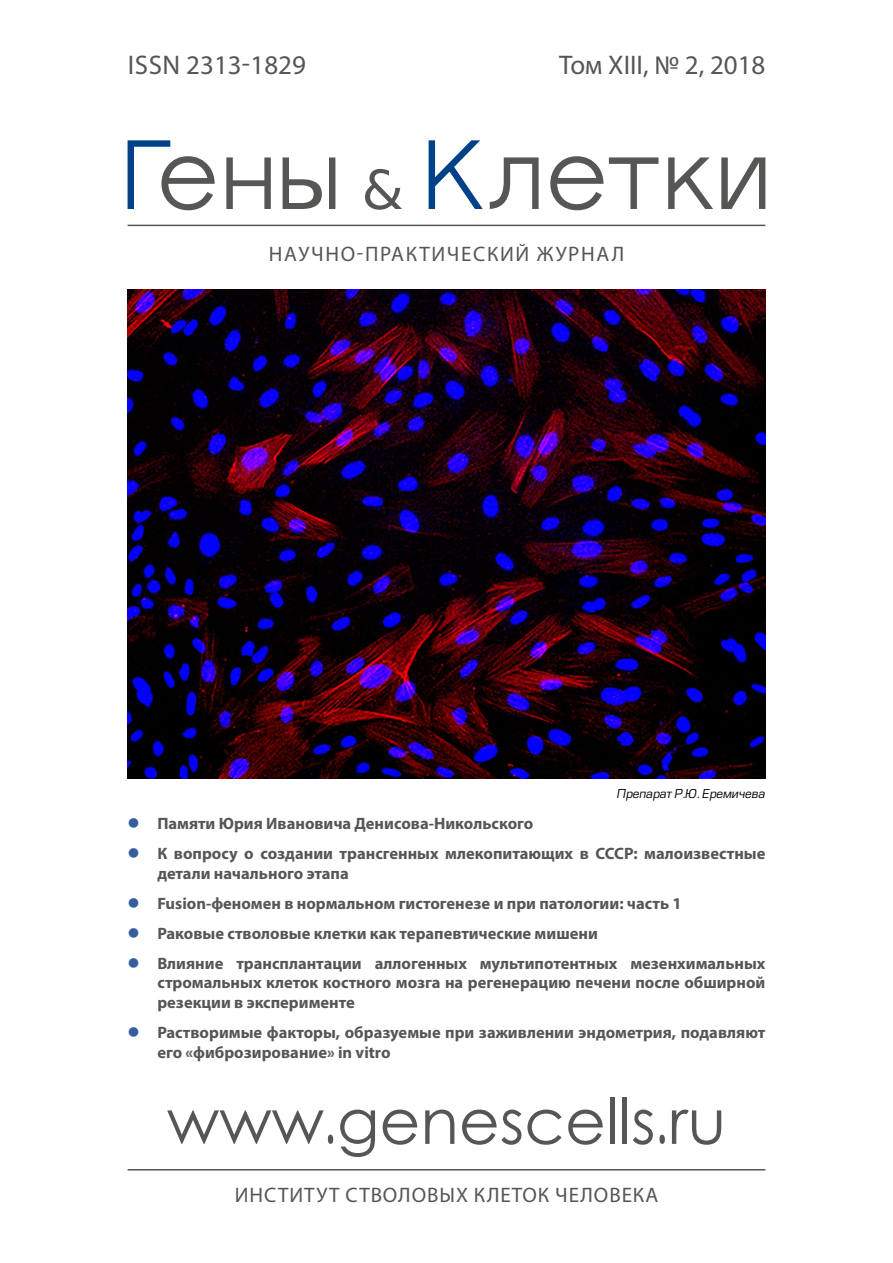
<style>
.page{position:relative;width:893px;height:1263px;background:#fff}
.page>*{position:absolute;margin:0;border:0;box-sizing:border-box;transform-origin:0 0}
.t1{font:63px "Levenim";color:#565655}
.t2{font:27px "Myriad Pro";color:#565655}
.t3{font:21px "Myriad Pro";letter-spacing:.08em;color:#565655}
.t4{font:700 16.5px/30.2px "Myriad Pro";color:#565655}
.t5{font:italic 12px "Europe C";color:#000}
</style>
<div class="page">
<hr style="left:128px;top:225px;width:637px;height:1px;background:#565655">
<hr style="left:128px;top:1169px;width:637px;height:1px;background:#565655">
<svg style="left:128px;top:140px;width:207px;height:70px"></svg>
<svg style="left:490px;top:156px;width:275px;height:54px"></svg>
<svg style="left:429px;top:140px;width:54px;height:69px"></svg>
<svg style="left:365px;top:169px;width:37px;height:41px"></svg>
<img style="left:128px;top:289px;width:637px;height:489px">
<h2 class="t2" style="left:128px;top:48px;width:180px">ISSN 2313-1829</h2>
<h2 class="t2" style="left:559px;top:48px;width:208px">Том XIII, № 2, 2018</h2>
<p class="t3" style="left:269px;top:241px;width:357px">НАУЧНО-ПРАКТИЧЕСКИЙ ЖУРНАЛ</p>
<p class="t5" style="left:617px;top:786px;width:150px">Препарат Р.Ю. Еремичева</p>
<p class="t4" style="left:157px;top:808px;width:610px">Памяти Юрия Ивановича Денисова-Никольского<br>К вопросу о создании трансгенных млекопитающих в СССР: малоизвестные</p>
<p class="t4" style="left:157px;top:857px;width:610px">детали начального этапа<br>Fusion-феномен в нормальном гистогенезе и при патологии: часть 1<br>Раковые стволовые клетки как терапевтические мишени<br>Влияние трансплантации аллогенных мультипотентных мезенхимальных</p>
<p class="t4" style="left:157px;top:972px;width:610px;line-height:19.5px">стромальных клеток костного мозга на регенерацию печени после обширной резекции в эксперименте</p>
<p class="t4" style="left:157px;top:1022px;width:610px;line-height:19.5px">Растворимые факторы, образуемые при заживлении эндометрия, подавляют его «фиброзирование» in vitro</p>
<h1 class="t1" style="left:167px;top:1084px;width:561px">www.genescells.ru</h1>
<p class="t3" style="left:235px;top:1182px;width:29px">Институт</p>
<p class="t3" style="left:345px;top:1182px;width:53px">стволо</p>
<p class="t3" style="left:427px;top:1182px;width:61px">вых клеток</p>
<p class="t3" style="left:555px;top:1182px;width:14px">чело</p>
<p class="t3" style="left:609px;top:1182px;width:25px">века</p>
</div>
